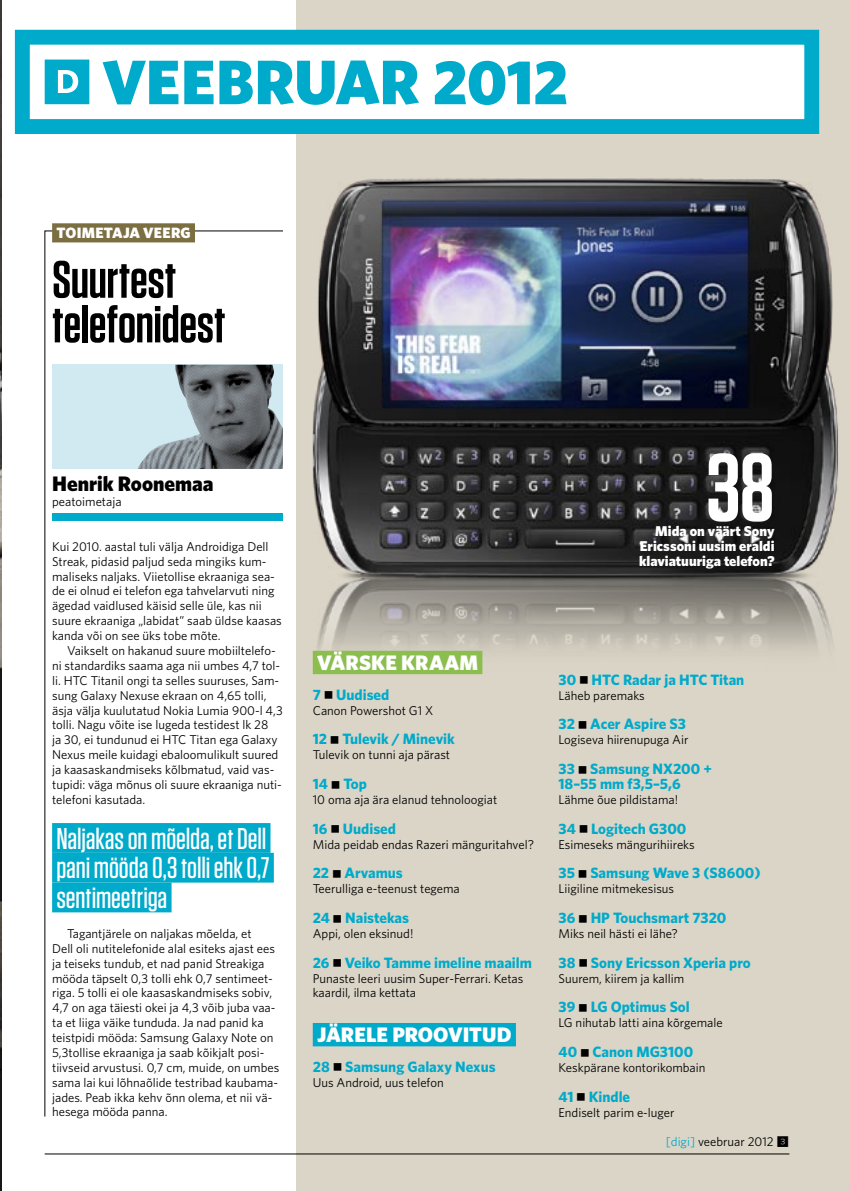
<style>
.page{position:relative;width:849px;height:1191px;background:#fff}
.page>*{position:absolute;margin:0;border:0;box-sizing:border-box;transform-origin:0 0}
.t1{font:600 96px "Tungsten";color:#fff}
.t2{font:900 63px "Whitney";letter-spacing:-.005em;color:#00aaca}
.t3{font:600 52.5px/44.7px "Tungsten";letter-spacing:-.005em;color:#000}
.t4{font:500 30px/29.7px "Tungsten";letter-spacing:-.005em;color:#fff;text-align:justify}
.t5{font:900 21px "Whitney";color:#fff}
.t6{font:900 21px "Whitney";color:#000}
.t7{font:700 15px/14.9px "Whitney";color:#00aaca}
.t8{font:900 15px "Whitney";letter-spacing:.01em;color:#fff}
.t9{font:900 14.25px/14.9px "Whitney";color:#fff}
.t10{font:12.75px/14.9px "Whitney";color:#000}
.s1{color:#00aaca}
.s2{font-family:"Whitney Index Black Sq";font-weight:300}
</style>
<div class="page">
<svg style="left:44px;top:230px;width:239px;height:887px"></svg>
<div style="left:297px;top:0;width:551px;height:1191px;background:#dbd5c7"></div>
<div style="left:52px;top:223px;width:143px;height:19px;background:#7b6e41"></div>
<div style="left:52px;top:513px;width:231px;height:8px;background:#00aaca"></div>
<div style="left:52px;top:365px;width:231px;height:104px;background:#d1e9f1"></div>
<img style="left:137px;top:365px;width:146px;height:104px">
<div style="left:52px;top:823px;width:218px;height:30px;background:#00aaca"></div>
<div style="left:52px;top:853px;width:222px;height:29px;background:#00aaca"></div>
<div style="left:52px;top:882px;width:119px;height:30px;background:#00aaca"></div>
<img style="left:312px;top:178px;width:526px;height:497px">
<div style="left:313px;top:651px;width:169px;height:23px;background:#8cbe4f"></div>
<div style="left:313px;top:1023px;width:202px;height:23px;background:#00aaca"></div>
<hr style="left:45px;top:1153px;width:744px;height:1px;background:#000">
<img style="left:0;top:0;width:1px;height:1191px">
<div style="left:22px;top:37px;width:789px;height:89px;background:#fff"></div>
<div style="left:15px;top:30px;width:804px;height:104px;border:15px solid #00aaca"></div>
<svg style="left:45px;top:60px;width:44px;height:44px;background:#26b6d1"></svg>
<h2 class="t2" style="left:102px;top:44px;width:467px">veebruar 2012</h2>
<p class="t8" style="left:56px;top:224px;width:136px">toimetaja veerg</p>
<h3 class="t3" style="left:52px;top:258px;width:175px">Suurtest telefonidest</h3>
<h3 class="t6" style="left:52px;top:471px;width:163px">Henrik Roonemaa</h3>
<p class="t10" style="left:52px;top:494px;width:71px">peatoimetaja</p>
<p class="t10" style="left:52px;top:538px;width:231px">Kui 2010. aastal tuli välja Androidiga Dell Streak, pidasid paljud seda mingiks kum&shy;maliseks naljaks. Viietollise ekraaniga sea&shy;de ei olnud ei telefon ega tahvelarvuti ning ägedad vaidlused käisid selle üle, kas nii suure ekraaniga „labidat” saab üldse kaasas kanda või on see üks tobe mõte.</p>
<p class="t10" style="left:52px;top:643px;width:232px;text-indent:15px">Vaikselt on hakanud suure mobiiltelefo&shy;ni standardiks saama aga nii umbes 4,7 tol&shy;li. HTC Titanil ongi ta selles suuruses, Sam&shy;sung Galaxy Nexuse ekraan on 4,65 tolli, äsja välja kuulutatud Nokia Lumia 900-l 4,3 tolli. Nagu võite ise lugeda testidest lk 28<br>ja 30, ei tundunud ei HTC Titan ega Galaxy Nexus meile kuidagi ebaloomulikult suured ja kaasaskandmiseks kõlbmatud, vaid vas&shy;tupidi: väga mõnus oli suure ekraaniga nuti&shy;telefoni kasutada.</p>
<h3 class="t4" style="left:56px;top:823px;width:214px">Naljakas on mõelda, et Dell pani mööda 0,3 tolli ehk 0,7 sentimeetriga</h3>
<p class="t10" style="left:52px;top:925px;width:229px;text-indent:15px">Tagantjärele on naljakas mõelda, et<br>Dell oli nutitelefonide alal esiteks ajast ees ja teiseks tundub, et nad panid Streakiga mööda täpselt 0,3 tolli ehk 0,7 sentimeet&shy;riga. 5 tolli ei ole kaasaskandmiseks sobiv, 4,7 on aga täiesti okei ja 4,3 võib juba vaa&shy;ta et liiga väike tunduda. Ja nad panid ka teistpidi mööda: Samsung Galaxy Note on 5,3tollise ekraaniga ja saab kõikjalt posi&shy;tiivseid arvustusi. 0,7 cm, muide, on umbes sama lai kui lõhnaõlide testribad kaubama&shy;jades. Peab ikka kehv õnn olema, et nii vä&shy;hesega mööda panna.</p>
<h1 class="t1" style="left:706px;top:437px;width:70px">38</h1>
<p class="t9" style="left:639px;top:538px;width:137px">Ericssoni uusim eraldi klaviatuuriga telefon?</p>
<p class="t9" style="left:655px;top:523px;width:121px">Mida on väärt Sony</p>
<h3 class="t5" style="left:317px;top:650px;width:163px">Värske kraam</h3>
<p class="t7" style="left:313px;top:686px;width:78px">7 Uudised</p>
<p class="t10" style="left:313px;top:702px;width:122px">Canon Powershot G1 X</p>
<p class="t7" style="left:313px;top:731px;width:143px">12 Tulevik / Minevik</p>
<p class="t10" style="left:313px;top:747px;width:139px">Tulevik on tunni aja pärast</p>
<p class="t7" style="left:313px;top:776px;width:55px">14 Top</p>
<p class="t10" style="left:313px;top:791px;width:186px">10 oma aja ära elanud tehnoloogiat</p>
<p class="t7" style="left:313px;top:820px;width:85px">16 Uudised</p>
<p class="t10" style="left:313px;top:836px;width:223px">Mida peidab endas Razeri mänguritahvel?</p>
<p class="t7" style="left:313px;top:865px;width:92px">22 Arvamus</p>
<p class="t10" style="left:313px;top:881px;width:148px">Teerulliga e-teenust tegema</p>
<p class="t7" style="left:313px;top:910px;width:98px">24 Naistekas</p>
<p class="t10" style="left:313px;top:925px;width:102px">Appi, olen eksinud!</p>
<p class="t7" style="left:313px;top:954px;width:221px">26 Veiko Tamme imeline maailm</p>
<p class="t10" style="left:313px;top:970px;width:212px">Punaste leeri uusim Super-Ferrari. Ketas kaardil, ilma kettata</p>
<h3 class="t5" style="left:317px;top:1022px;width:196px">järele proovitud</h3>
<p class="t7" style="left:313px;top:1058px;width:184px">28 Samsung Galaxy Nexus</p>
<p class="t10" style="left:313px;top:1074px;width:132px">Uus Android, uus telefon</p>
<p class="t7" style="left:558px;top:671px;width:187px">30 HTC Radar ja HTC Titan</p>
<p class="t10" style="left:558px;top:687px;width:88px">Läheb paremaks</p>
<p class="t7" style="left:558px;top:716px;width:129px">32 Acer Aspire S3</p>
<p class="t10" style="left:558px;top:732px;width:131px">Logiseva hiirenupuga Air</p>
<p class="t7" style="left:558px;top:761px;width:155px">33 Samsung NX200 +<br>18–55 mm f3,5–5,6</p>
<p class="t10" style="left:558px;top:791px;width:121px">Lähme õue pildistama!</p>
<p class="t7" style="left:558px;top:820px;width:129px">34 Logitech G300</p>
<p class="t10" style="left:558px;top:836px;width:138px">Esimeseks mängurihiireks</p>
<p class="t7" style="left:558px;top:865px;width:203px">35 Samsung Wave 3 (S8600)</p>
<p class="t10" style="left:558px;top:881px;width:117px">Liigiline mitmekesisus</p>
<p class="t7" style="left:558px;top:910px;width:169px">36 HP Touchsmart 7320</p>
<p class="t10" style="left:558px;top:925px;width:121px">Miks neil hästi ei lähe?</p>
<p class="t7" style="left:558px;top:954px;width:194px">38 Sony Ericsson Xperia pro</p>
<p class="t10" style="left:558px;top:970px;width:127px">Suurem, kiirem ja kallim</p>
<p class="t7" style="left:558px;top:999px;width:133px">39 LG Optimus Sol</p>
<p class="t10" style="left:558px;top:1015px;width:165px">LG nihutab latti aina kõrgemale</p>
<p class="t7" style="left:558px;top:1044px;width:136px">40 Canon MG3100</p>
<p class="t10" style="left:558px;top:1059px;width:148px">Keskpärane kontorikombain</p>
<p class="t7" style="left:558px;top:1088px;width:73px">41 Kindle</p>
<p class="t10" style="left:558px;top:1104px;width:117px">Endiselt parim e-luger</p>
<p class="t10" style="left:665px;top:1134px;width:125px"><span class="s1">[digi]</span> veebruar 2012 <span class="s2">3</span></p>
</div>
